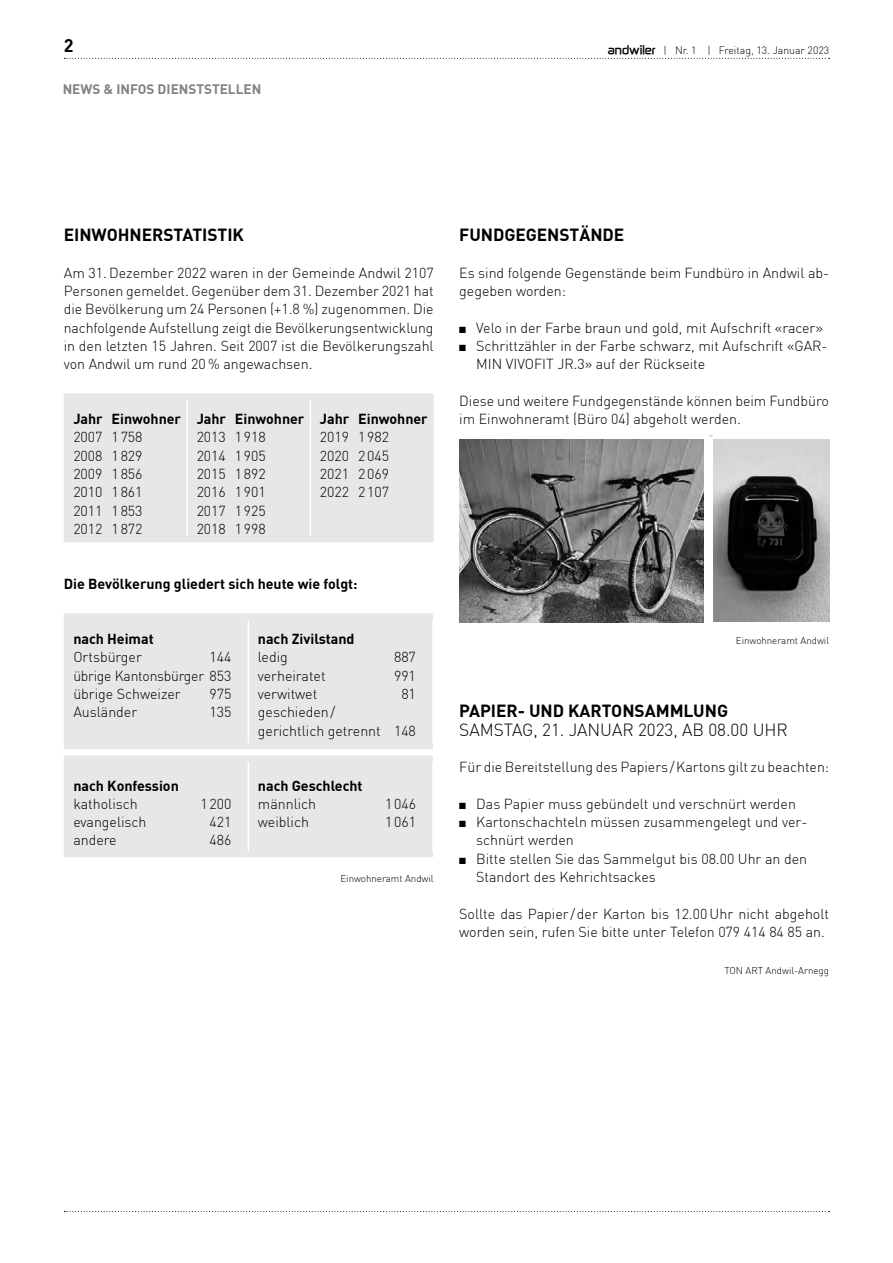
<style>
.page{position:relative;width:893px;height:1263px;background:#fff}
.page>*{position:absolute;margin:0;border:0;box-sizing:border-box;transform-origin:0 0}
.t1{font:700 18px "DIN";color:#000}
.t2{font:700 17.25px "DIN";color:#000}
.t3{font:300 17.25px "DIN";color:#000}
.t4{font:300 14.25px/18.3px "DIN";color:#000}
.t5{font:700 14.25px "DIN";color:#000}
.t6{font:700 13.5px "DIN";color:#808285}
.t7{font:300 10.5px "DIN";color:#000}
.t8{font:300 9.75px "DIN";color:#000}
.s1{font-family:"Zekton";font-weight:700}
</style>
<div class="page">
<svg style="left:64px;top:58px;width:766px;height:1px"></svg>
<svg style="left:64px;top:1211px;width:766px;height:1px"></svg>
<div style="left:64px;top:393px;width:370px;height:149px;background:#e6e7e8"></div>
<hr style="left:186px;top:400px;width:2px;height:136px;background:#fff">
<hr style="left:310px;top:400px;width:1px;height:136px;background:#fff">
<div style="left:64px;top:613px;width:369px;height:136px;background:#e6e7e8"></div>
<hr style="left:248px;top:620px;width:1px;height:123px;background:#fff">
<hr style="left:432px;top:620px;width:2px;height:123px;background:#fff">
<div style="left:64px;top:755px;width:369px;height:102px;background:#e6e7e8"></div>
<hr style="left:248px;top:762px;width:1px;height:89px;background:#fff">
<hr style="left:432px;top:762px;width:2px;height:89px;background:#fff">
<img style="left:713px;top:439px;width:116px;height:182px">
<img style="left:459px;top:439px;width:244px;height:184px">
<p class="t1" style="left:64px;top:34px;width:11px">2</p>
<p class="t6" style="left:63px;top:81px;width:200px">NEWS &amp; INFOS DIENSTSTELLEN</p>
<p class="t7" style="left:608px;top:44px;width:223px"><span class="s1">andwiler</span> | Nr. 1 | Freitag, 13. Januar 2023</p>
<p class="t2" style="left:64px;top:223px;width:182px">EINWOHNERSTATISTIK</p>
<p class="t4" style="left:64px;top:263px;width:372px;text-align:justify">Am 31. Dezember 2022 waren in der Gemeinde Andwil 2107<br>Personen gemeldet. Gegenüber dem 31. Dezember 2021 hat die Bevölkerung um 24 Personen (+1.8 %) zugenommen. Die nachfolgende Aufstellung zeigt die Bevölkerungsentwicklung in den letzten 15 Jahren. Seit 2007 ist die Bevölkerungszahl von Andwil um rund 20 % angewachsen.</p>
<p class="t5" style="left:73px;top:410px;width:109px">Jahr Einwohner</p>
<p class="t4" style="left:73px;top:428px;width:71px;text-align:justify">2007 1758<br>2008 1829<br>2009 1856<br>2010 1861<br>2011 1853<br>2012 1872</p>
<p class="t5" style="left:197px;top:410px;width:109px">Jahr Einwohner</p>
<p class="t4" style="left:197px;top:428px;width:71px;text-align:justify">2013 1918<br>2014 1905<br>2015 1892<br>2016 1901<br>2017 1925<br>2018 1998</p>
<p class="t5" style="left:320px;top:410px;width:109px">Jahr Einwohner</p>
<p class="t4" style="left:320px;top:428px;width:71px;text-align:justify">2019 1982<br>2020 2045<br>2021 2069<br>2022 2107</p>
<p class="t5" style="left:64px;top:574px;width:295px">Die Bevölkerung gliedert sich heute wie folgt:</p>
<p class="t5" style="left:73px;top:629px;width:82px">nach Heimat</p>
<p class="t4" style="left:73px;top:648px;width:70px">Ortsbürger</p>
<p class="t4" style="left:73px;top:648px;width:160px;text-align:justify;text-indent:136px">144 übrige Kantonsbürger 853 übrige Schweizer</p>
<p class="t4" style="left:209px;top:684px;width:23px">975</p>
<p class="t4" style="left:73px;top:703px;width:65px">Ausländer</p>
<p class="t4" style="left:209px;top:703px;width:23px">135</p>
<p class="t5" style="left:73px;top:776px;width:107px">nach Konfession</p>
<p class="t4" style="left:73px;top:794px;width:66px">katholisch</p>
<p class="t4" style="left:200px;top:794px;width:32px">1200</p>
<p class="t4" style="left:73px;top:813px;width:75px">evangelisch</p>
<p class="t4" style="left:209px;top:813px;width:23px">421</p>
<p class="t4" style="left:73px;top:831px;width:45px">andere</p>
<p class="t4" style="left:209px;top:831px;width:23px">486</p>
<p class="t5" style="left:258px;top:629px;width:98px">nach Zivilstand</p>
<p class="t4" style="left:258px;top:648px;width:31px">ledig</p>
<p class="t4" style="left:394px;top:648px;width:23px">887</p>
<p class="t4" style="left:258px;top:666px;width:69px">verheiratet</p>
<p class="t4" style="left:394px;top:666px;width:23px">991</p>
<p class="t4" style="left:258px;top:684px;width:61px">verwitwet</p>
<p class="t4" style="left:401px;top:684px;width:16px">81</p>
<p class="t4" style="left:258px;top:703px;width:160px">geschieden/<br>gerichtlich getrennt 148</p>
<p class="t5" style="left:258px;top:776px;width:106px">nach Geschlecht</p>
<p class="t4" style="left:258px;top:794px;width:60px">männlich</p>
<p class="t4" style="left:385px;top:794px;width:32px">1046</p>
<p class="t4" style="left:258px;top:813px;width:53px">weiblich</p>
<p class="t4" style="left:385px;top:813px;width:32px">1061</p>
<p class="t8" style="left:340px;top:872px;width:95px">Einwohneramt Andwil</p>
<p class="t2" style="left:459px;top:223px;width:167px">FUNDGEGENSTÄNDE</p>
<p class="t4" style="left:459px;top:263px;width:371px">Es sind folgende Gegenstände beim Fundbüro in Andwil ab&shy;gegeben worden:</p>
<p class="t4" style="left:459px;top:318px;width:365px">■ Velo in der Farbe braun und gold, mit Aufschrift «racer»</p>
<p class="t4" style="left:476px;top:336px;width:353px;text-indent:-17px">■ Schrittzähler in der Farbe schwarz, mit Aufschrift «GAR-<br>MIN VIVOFIT JR.3» auf der Rückseite</p>
<p class="t4" style="left:459px;top:391px;width:371px">Diese und weitere Fundgegenstände können beim Fundbüro im Einwohneramt (Büro 04) abgeholt werden.</p>
<p class="t8" style="left:709px;top:433px;width:6px">¨</p>
<p class="t8" style="left:736px;top:634px;width:95px">Einwohneramt Andwil</p>
<p class="t2" style="left:459px;top:700px;width:270px">PAPIER- UND KARTONSAMMLUNG</p>
<p class="t3" style="left:459px;top:719px;width:330px">SAMSTAG, 21. JANUAR 2023, AB 08.00 UHR</p>
<p class="t4" style="left:459px;top:758px;width:371px">Für die Bereitstellung des Papiers/Kartons gilt zu beachten:</p>
<p class="t4" style="left:459px;top:794px;width:338px">■ Das Papier muss gebündelt und verschnürt werden</p>
<p class="t4" style="left:476px;top:813px;width:333px;text-indent:-17px">■ Kartonschachteln müssen zusammengelegt und ver&shy;schnürt werden</p>
<p class="t4" style="left:476px;top:849px;width:332px;text-indent:-17px">■ Bitte stellen Sie das Sammelgut bis 08.00 Uhr an den<br>Standort des Kehrichtsackes</p>
<p class="t4" style="left:459px;top:904px;width:371px">Sollte das Papier /der Karton bis 12.00 Uhr nicht abgeholt worden sein, rufen Sie bitte unter Telefon 079 414 84 85 an.</p>
<p class="t8" style="left:725px;top:964px;width:106px">TON ART Andwil-Arnegg</p>
</div>
